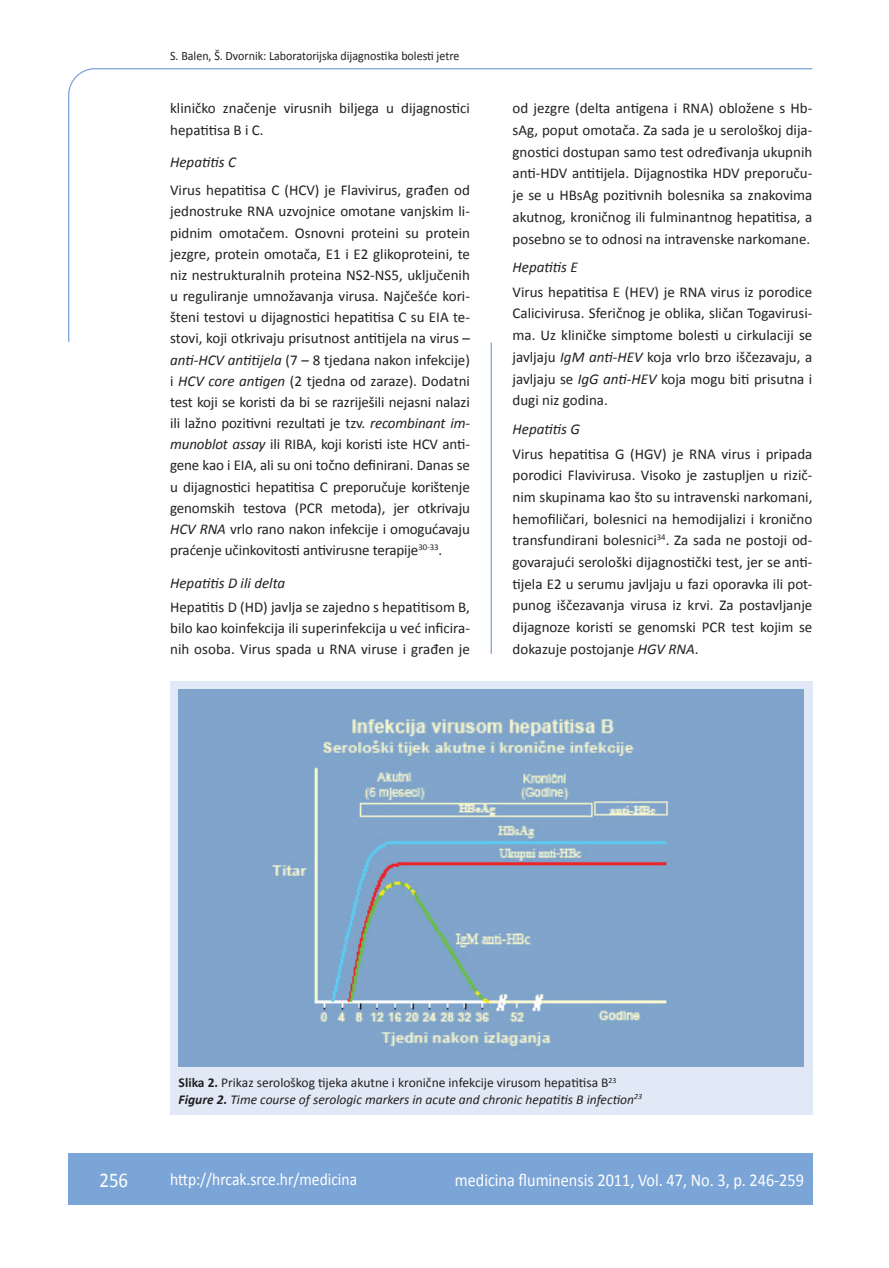
<style>
.page{position:relative;width:889px;height:1268px;background:#fff}
.page>*{position:absolute;margin:0;border:0;box-sizing:border-box;transform-origin:0 0}
.t1{font:21px "Calibri";color:#fff;scale:.9 1}
.t2{font:18px "Calibri";color:#fff;scale:.9 1}
.t3{font:17.25px "Calibri";color:#fff;scale:.9 1}
.osnovni_tekst{font:15px/21.1px "Calibri";color:#231f20;text-align:justify}
.podpodnaslov{font:italic 15px "Calibri";color:#231f20}
.potpis_slika{font:13.5px/16.5px "Calibri";color:#231f20}
.glava{font:12.75px "Calibri";color:#231f20;scale:.94 1}
.s1{font-style:italic}
.s2{font-weight:700}
.s3{font-weight:700;font-style:italic}
</style>
<div class="page">
<svg style="left:68px;top:68px;width:745px;height:274px"></svg>
<hr style="left:490px;top:342px;width:2px;height:311px;background:#7ca5d7">
<div style="left:68px;top:1152px;width:744px;height:51px;background:#7ca5d7"></div>
<div style="left:170px;top:680px;width:642px;height:434px;background:#e1e9f6"></div>
<img style="left:179px;top:689px;width:624px;height:377px">
<p class="glava" style="left:170px;top:47px;width:309px">S. Balen, Š. Dvornik: Laboratorijska dijagnostika bolesti jetre</p>
<p class="osnovni_tekst" style="left:170px;top:97px;width:301px">kliničko značenje virusnih biljega u dijagnostici hepatitisa B i C.</p>
<p class="podpodnaslov" style="left:170px;top:153px;width:67px">Hepatitis C</p>
<p class="osnovni_tekst" style="left:170px;top:179px;width:301px">Virus hepatitisa C (HCV) je Flavivirus, građen od jednostruke RNA uzvojnice omotane vanjskim li&shy;pidnim omotačem. Osnovni proteini su protein jezgre, protein omotača, E1 i E2 glikoproteini, te niz nestrukturalnih proteina NS2-NS5, uključenih u reguliranje umnožavanja virusa. Najčešće kori&shy;šteni testovi u dijagnostici hepatitisa C su EIA te&shy;stovi, koji otkrivaju prisutnost antitijela na virus – <span class="s1">anti-HCV antitijela</span> (7 – 8 tjedana nakon infekcije) i <span class="s1">HCV core antigen</span> (2 tjedna od zaraze). Dodatni test koji se koristi da bi se razriješili nejasni nalazi ili lažno pozitivni rezultati je tzv. <span class="s1">recombinant im&shy;munoblot assay</span> ili RIBA, koji koristi iste HCV anti&shy;gene kao i EIA, ali su oni točno definirani. Danas se u dijagnostici hepatitisa C preporučuje korištenje genomskih testova (PCR metoda), jer otkrivaju <span class="s1">HCV RNA</span> vrlo rano nakon infekcije i omogućavaju praćenje učinkovitosti antivirusne terapije<sup>30-33</sup>.</p>
<p class="podpodnaslov" style="left:170px;top:573px;width:117px">Hepatitis D ili delta</p>
<p class="osnovni_tekst" style="left:170px;top:595px;width:301px">Hepatitis D (HD) javlja se zajedno s hepatitisom B, bilo kao koinfekcija ili superinfekcija u već inficira&shy;nih osoba. Virus spada u RNA viruse i građen je</p>
<p class="osnovni_tekst" style="left:512px;top:97px;width:301px;line-height:21.8px">od jezgre (delta antigena i RNA) obložene s Hb&shy;sAg, poput omotača. Za sada je u serološkoj dija&shy;gnostici dostupan samo test određivanja ukupnih anti-HDV antitijela. Dijagnostika HDV preporuču&shy;je se u HBsAg pozitivnih bolesnika sa znakovima akutnog, kroničnog ili fulminantnog hepatitisa, a posebno se to odnosi na intravenske narkomane.</p>
<p class="podpodnaslov" style="left:512px;top:258px;width:67px">Hepatitis E</p>
<p class="osnovni_tekst" style="left:512px;top:280px;width:301px;line-height:21.8px">Virus hepatitisa E (HEV) je RNA virus iz porodice Calicivirusa. Sferičnog je oblika, sličan Togavirusi&shy;ma. Uz kliničke simptome bolesti u cirkulaciji se javljaju <span class="s1">IgM anti-HEV</span> koja vrlo brzo iščezavaju, a javljaju se <span class="s1">IgG anti-HEV</span> koja mogu biti prisutna i dugi niz godina.</p>
<p class="podpodnaslov" style="left:512px;top:419px;width:69px">Hepatitis G</p>
<p class="osnovni_tekst" style="left:512px;top:442px;width:301px;line-height:21.8px">Virus hepatitisa G (HGV) je RNA virus i pripada porodici Flavivirusa. Visoko je zastupljen u rizič&shy;nim skupinama kao što su intravenski narkomani, hemofiličari, bolesnici na hemodijalizi i kronično transfundirani bolesnici<sup>34</sup>. Za sada ne postoji od&shy;govarajući serološki dijagnostički test, jer se anti&shy;tijela E2 u serumu javljaju u fazi oporavka ili pot&shy;punog iščezavanja virusa iz krvi. Za postavljanje dijagnoze koristi se genomski PCR test kojim se dokazuje postojanje <span class="s1">HGV RNA</span>.</p>
<p class="potpis_slika" style="left:179px;top:1073px;width:465px"><span class="s2">Slika 2.</span> Prikaz serološkog tijeka akutne i kronične infekcije virusom hepatitisa B<sup>23<br></sup><span class="s3">Figure 2.</span> <span class="s1">Time course of serologic markers in acute and chronic hepatitis B infection</span><sup>23</sup></p>
<p class="t1" style="left:99px;top:1166px;width:33px">256</p>
<p class="t3" style="left:170px;top:1167px;width:209px">http://hrcak.srce.hr/medicina</p>
<p class="t2" style="left:455px;top:1168px;width:389px">medicina fluminensis 2011, Vol. 47, No. 3, p. 246-259</p>
</div>
